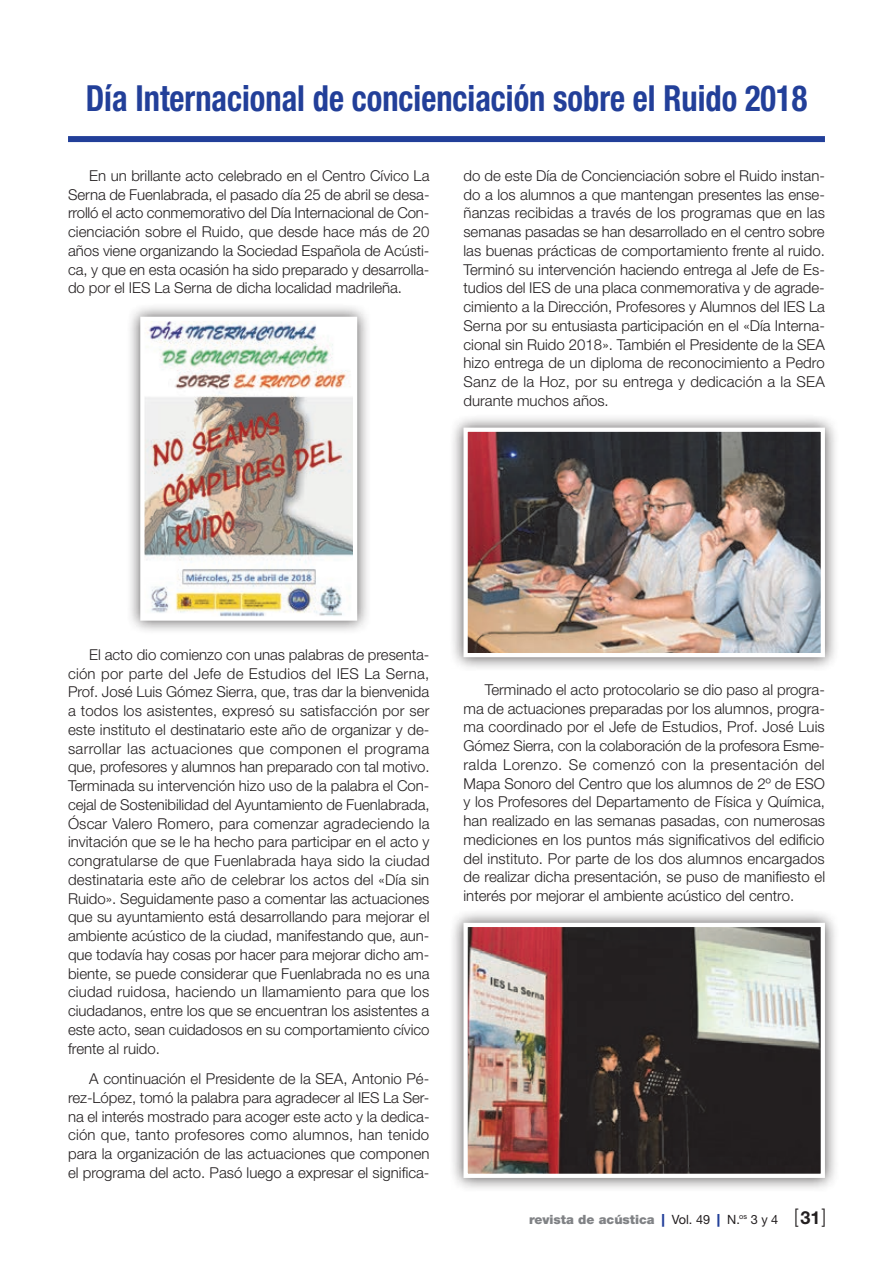
<style>
.page{position:relative;width:893px;height:1263px;background:#fff}
.page>*{position:absolute;margin:0;border:0;box-sizing:border-box;transform-origin:0 0}
.t1{font:700 condensed 36px "Helvetica Neue LT Std";color:#223f99;scale:.9 1}
.t2{font:700 18px "Helvetica Neue LT Std";color:#231f20}
.t3{font:300 15px/18.8px "Helvetica Neue LT Std";color:#231f20;text-align:justify}
.t4{font:900 12.75px "Helvetica Neue LT Std";color:#808285}
.s1{color:#223f99}
.s2{font-weight:400;color:#231f20}
.s3{font-weight:300;font-size:19.8px;color:#231f20}
</style>
<div class="page">
<div style="left:68px;top:136px;width:757px;height:6px;background:#223f99"></div>
<div style="left:126px;top:303px;width:246px;height:332px;background:#231f20;opacity:.75"></div>
<img style="left:145px;top:322px;width:207px;height:294px">
<div style="left:140px;top:317px;width:217px;height:304px;border:4px solid #fff"></div>
<div style="left:450px;top:414px;width:389px;height:257px;background:#231f20;opacity:.75"></div>
<img style="left:468px;top:433px;width:352px;height:219px">
<div style="left:463px;top:428px;width:362px;height:229px;border:4px solid #fff"></div>
<div style="left:450px;top:909px;width:389px;height:283px;background:#231f20;opacity:.75"></div>
<img style="left:468px;top:928px;width:352px;height:245px">
<div style="left:463px;top:923px;width:362px;height:255px;border:4px solid #fff"></div>
<h1 class="t1" style="left:86px;top:76px;width:803px">Día Internacional de concienciación sobre el Ruido 2018</h1>
<p class="t3" style="left:68px;top:166px;width:363px;text-indent:21px">En un brillante acto celebrado en el Centro Cívico La Serna de Fuenlabrada, el pasado día 25 de abril se desa&shy;rrolló el acto conmemorativo del Día Internacional de Con&shy;cienciación sobre el Ruido, que desde hace más de 20 años viene organizando la Sociedad Española de Acústi&shy;ca, y que en esta ocasión ha sido preparado y desarrolla&shy;do por el IES La Serna de dicha localidad madrileña.</p>
<p class="t3" style="left:463px;top:166px;width:363px">do de este Día de Concienciación sobre el Ruido instan&shy;do a los alumnos a que mantengan presentes las ense&shy;ñanzas recibidas a través de los programas que en las semanas pasadas se han desarrollado en el centro sobre las buenas prácticas de comportamiento frente al ruido.<br>Terminó su intervención haciendo entrega al Jefe de Es&shy;tudios del IES de una placa conmemorativa y de agrade&shy;cimiento a la Dirección, Profesores y Alumnos del IES La Serna por su entusiasta participación en el «Día Interna&shy;cional sin Ruido 2018». También el Presidente de la SEA hizo entrega de un diploma de reconocimiento a Pedro Sanz de la Hoz, por su entrega y dedicación a la SEA durante muchos años.</p>
<p class="t3" style="left:68px;top:645px;width:363px;text-indent:21px">El acto dio comienzo con unas palabras de presenta&shy;ción por parte del Jefe de Estudios del IES La Serna, Prof. José Luis Gómez Sierra, que, tras dar la bienvenida a todos los asistentes, expresó su satisfacción por ser este instituto el destinatario este año de organizar y de&shy;sarrollar las actuaciones que componen el programa que, profesores y alumnos han preparado con tal motivo.<br>Terminada su intervención hizo uso de la palabra el Con&shy;cejal de Sostenibilidad del Ayuntamiento de Fuenlabrada, Óscar Valero Romero, para comenzar agradeciendo la invitación que se le ha hecho para participar en el acto y congratularse de que Fuenlabrada haya sido la ciudad destinataria este año de celebrar los actos del «Día sin Ruido». Seguidamente paso a comentar las actuaciones que su ayuntamiento está desarrollando para mejorar el ambiente acústico de la ciudad, manifestando que, aun&shy;que todavía hay cosas por hacer para mejorar dicho am&shy;biente, se puede considerar que Fuenlabrada no es una ciudad ruidosa, haciendo un llamamiento para que los ciudadanos, entre los que se encuentran los asistentes a este acto, sean cuidadosos en su comportamiento cívico frente al ruido.</p>
<p class="t3" style="left:68px;top:1069px;width:363px;text-indent:21px">A continuación el Presidente de la SEA, Antonio Pé&shy;rez-López, tomó la palabra para agradecer al IES La Ser&shy;na el interés mostrado para acoger este acto y la dedica&shy;ción que, tanto profesores como alumnos, han tenido para la organización de las actuaciones que componen el programa del acto. Pasó luego a expresar el significa-</p>
<p class="t3" style="left:463px;top:680px;width:363px;text-indent:21px">Terminado el acto protocolario se dio paso al progra&shy;ma de actuaciones preparadas por los alumnos, progra&shy;ma coordinado por el Jefe de Estudios, Prof. José Luis Gómez Sierra, con la colaboración de la profesora Esme&shy;ralda Lorenzo. Se comenzó con la presentación del Mapa Sonoro del Centro que los alumnos de 2º de ESO y los Profesores del Departamento de Física y Química, han realizado en las semanas pasadas, con numerosas mediciones en los puntos más significativos del edificio del instituto. Por parte de los dos alumnos encargados de realizar dicha presentación, se puso de manifiesto el interés por mejorar el ambiente acústico del centro.</p>
<p class="t4" style="left:529px;top:1212px;width:299px">revista de acústica <span class="s1">|</span> <span class="s2">Vol. 49</span> <span class="s1">|</span> <span class="s2">N.</span><sup>os</sup> <span class="s2">3 y 4</span> <span class="s3">[ ]</span></p>
<p class="t2" style="left:800px;top:1207px;width:22px">31</p>
</div>
